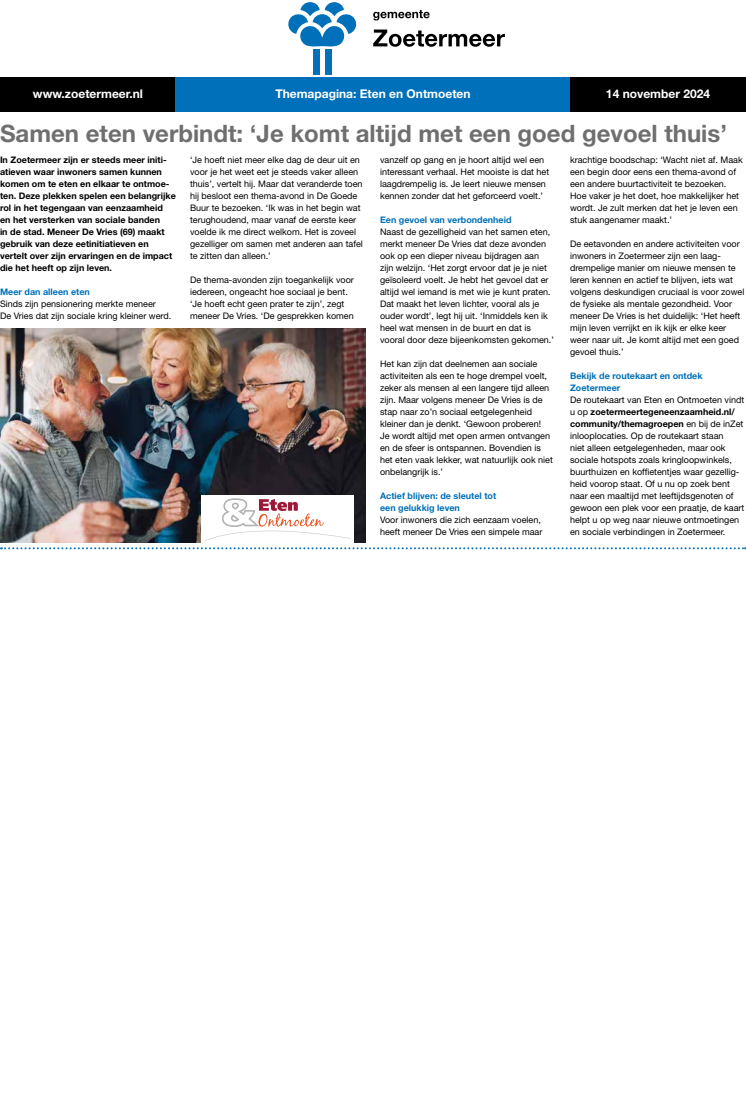
<style>
.page{position:relative;width:746px;height:1106px;background:#fff}
.page>*{position:absolute;margin:0;border:0;box-sizing:border-box;transform-origin:0 0}
.t1{font:24px "Helvetica Neue LT Std Bd 3";color:#706f6f}
.t2{font:12px "Helvetica Neue LT Std Bd 3";color:#fff}
.t3{font:9px/12px "Helvetica Neue LT Std Roman 2";color:#000}
.t4{font:9px/12px "Helvetica Neue LT Std Bd 3";color:#000}
.t5{font:9px/12px "Helvetica Neue LT Std Bd 3";color:#0070ba}
.s1{font-family:"Helvetica Neue LT Std Roman 2"}
</style>
<div class="page">
<svg style="left:373px;top:30px;width:132px;height:17px"></svg>
<svg style="left:373px;top:10px;width:56px;height:11px"></svg>
<svg style="left:288px;top:2px;width:69px;height:45px"></svg>
<div style="left:313px;top:49px;width:6px;height:25px;background:#0070ba"></div>
<div style="left:325px;top:49px;width:6px;height:25px;background:#0070ba"></div>
<div style="left:0;top:77px;width:176px;height:34px;background:#000"></div>
<div style="left:570px;top:77px;width:176px;height:34px;background:#000"></div>
<div style="left:176px;top:77px;width:394px;height:34px;background:#0070ba"></div>
<svg style="left:1px;top:547px;width:745px;height:2px"></svg>
<img style="left:0;top:328px;width:366px;height:215px">
<div style="left:201px;top:495px;width:152px;height:49px;background:#fff"></div>
<svg style="left:204px;top:498px;width:146px;height:43px"></svg>
<h2 class="t2" style="left:33px;top:86px;width:111px">www.zoetermeer.nl</h2>
<h2 class="t2" style="left:275px;top:86px;width:197px">Themapagina: Eten en Ontmoeten</h2>
<h2 class="t2" style="left:606px;top:86px;width:106px">14 november 2024</h2>
<h1 class="t1" style="left:0;top:119px;width:728px">Samen eten verbindt: ‘Je komt altijd met een goed gevoel thuis’</h1>
<p class="t4" style="left:0;top:154px;width:177px">In Zoetermeer zijn er steeds meer initi&shy;atieven waar inwoners samen kunnen komen om te eten en elkaar te ontmoe&shy;ten. Deze plekken spelen een belangrijke rol in het tegengaan van eenzaamheid<br>en het versterken van sociale banden<br>in de stad. Meneer De Vries (69) maakt gebruik van deze eetinitiatieven en vertelt over zijn ervaringen en de impact die het heeft op zijn leven.</p>
<p class="t5" style="left:0;top:286px;width:91px">Meer dan alleen eten</p>
<p class="t3" style="left:0;top:298px;width:173px">Sinds zijn pensionering merkte meneer<br>De Vries dat zijn sociale kring kleiner werd.</p>
<p class="t3" style="left:380px;top:154px;width:171px">vanzelf op gang en je hoort altijd wel een interessant verhaal. Het mooiste is dat het laagdrempelig is. Je leert nieuwe mensen kennen zonder dat het geforceerd voelt.’</p>
<p class="t5" style="left:380px;top:214px;width:133px">Een gevoel van verbondenheid</p>
<p class="t3" style="left:380px;top:226px;width:175px">Naast de gezelligheid van het samen eten, merkt meneer De Vries dat deze avonden ook op een dieper niveau bijdragen aan zijn welzijn. ‘Het zorgt ervoor dat je je niet geïsoleerd voelt. Je hebt het gevoel dat er altijd wel iemand is met wie je kunt praten.<br>Dat maakt het leven lichter, vooral als je ouder wordt’, legt hij uit. ‘Inmiddels ken ik heel wat mensen in de buurt en dat is vooral door deze bijeenkomsten gekomen.’</p>
<p class="t3" style="left:380px;top:358px;width:174px">Het kan zijn dat deelnemen aan sociale activiteiten als een te hoge drempel voelt, zeker als mensen al een langere tijd alleen zijn. Maar volgens meneer De Vries is de stap naar zo’n sociaal eetgelegenheid kleiner dan je denkt. ‘Gewoon proberen!<br>Je wordt altijd met open armen ontvangen en de sfeer is ontspannen. Bovendien is het eten vaak lekker, wat natuurlijk ook niet onbelangrijk is.’</p>
<p class="t5" style="left:380px;top:490px;width:118px">Actief blijven: de sleutel tot een gelukkig leven</p>
<p class="t3" style="left:380px;top:514px;width:164px">Voor inwoners die zich eenzaam voelen, heeft meneer De Vries een simpele maar</p>
<p class="t3" style="left:190px;top:154px;width:174px">‘Je hoeft niet meer elke dag de deur uit en voor je het weet eet je steeds vaker alleen thuis’, vertelt hij. Maar dat veranderde toen hij besloot een thema-avond in De Goede Buur te bezoeken. ‘Ik was in het begin wat terughoudend, maar vanaf de eerste keer voelde ik me direct welkom. Het is zoveel gezelliger om samen met anderen aan tafel te zitten dan alleen.’</p>
<p class="t3" style="left:190px;top:274px;width:165px">De thema-avonden zijn toegankelijk voor iedereen, ongeacht hoe sociaal je bent. ‘Je hoeft echt geen prater te zijn’, zegt meneer De Vries. ‘De gesprekken komen</p>
<p class="t3" style="left:570px;top:154px;width:174px">krachtige boodschap: ‘Wacht niet af. Maak een begin door eens een thema-avond of een andere buurtactiviteit te bezoeken.<br>Hoe vaker je het doet, hoe makkelijker het wordt. Je zult merken dat het je leven een stuk aangenamer maakt.’</p>
<p class="t3" style="left:570px;top:238px;width:176px">De eetavonden en andere activiteiten voor inwoners in Zoetermeer zijn een laag&shy;drempelige manier om nieuwe mensen te leren kennen en actief te blijven, iets wat volgens deskundigen cruciaal is voor zowel de fysieke als mentale gezondheid. Voor meneer De Vries is het duidelijk: ‘Het heeft mijn leven verrijkt en ik kijk er elke keer weer naar uit. Je komt altijd met een goed gevoel thuis.’</p>
<p class="t5" style="left:570px;top:370px;width:134px">Bekijk de routekaart en ontdek<br>Zoetermeer</p>
<p class="t3" style="left:570px;top:394px;width:176px">De routekaart van Eten en Ontmoeten vindt</p>
<p class="t4" style="left:570px;top:406px;width:175px"><span class="s1">u op</span> zoetermeertegeneenzaamheid.nl/ community/themagroepen <span class="s1">en bij de inZet</span></p>
<p class="t3" style="left:570px;top:430px;width:176px">inlooplocaties. Op de routekaart staan<br>niet alleen eetgelegenheden, maar ook sociale hotspots zoals kringloopwinkels, buurthuizen en koffietentjes waar gezellig&shy;heid voorop staat. Of u nu op zoek bent naar een maaltijd met leeftijdsgenoten of gewoon een plek voor een praatje, de kaart helpt u op weg naar nieuwe ontmoetingen en sociale verbindingen in Zoetermeer.</p>
</div>
